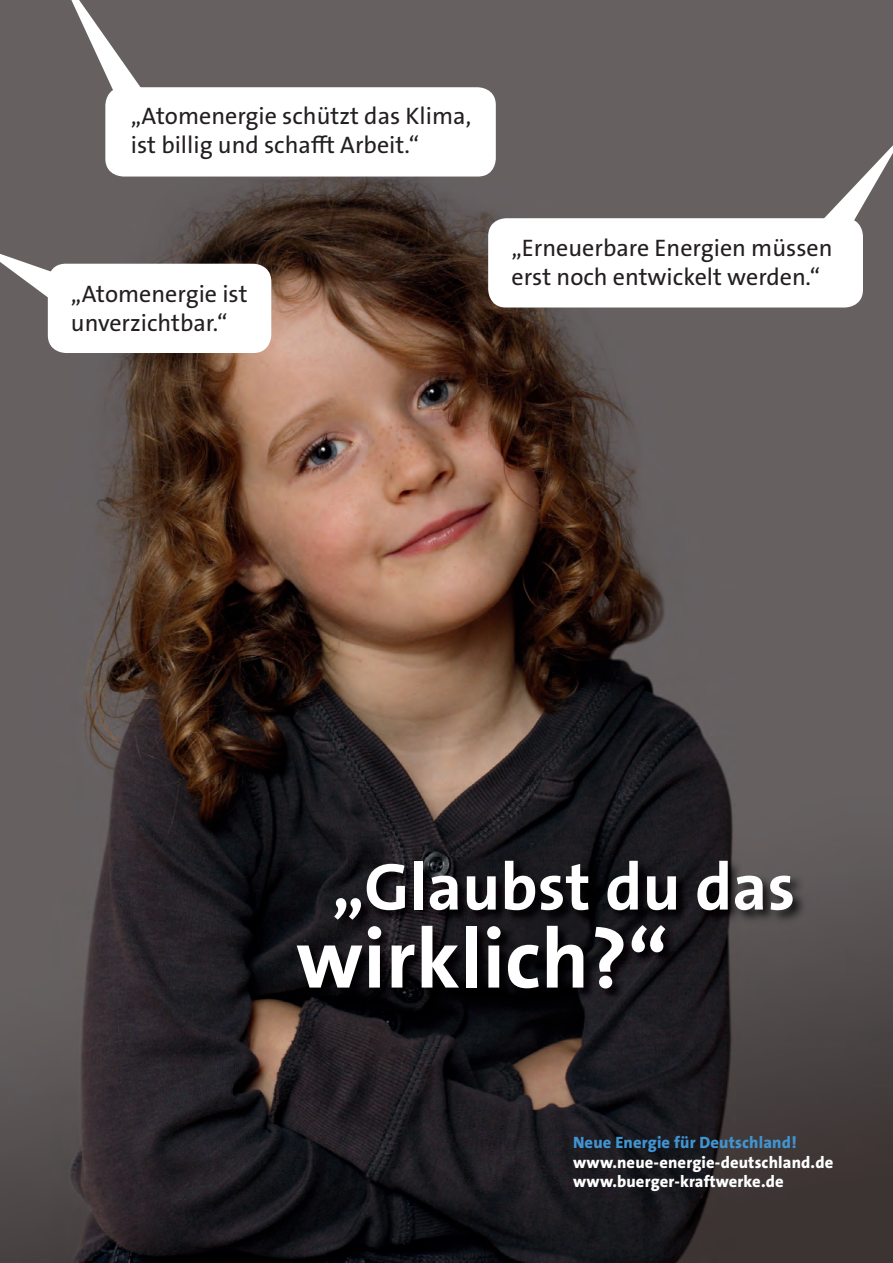
<style>
.page{position:relative;width:893px;height:1263px;background:#fff}
.page>*{position:absolute;margin:0;border:0;box-sizing:border-box;transform-origin:0 0}
.t1{font:700 84.6px "The Sans Os F";color:#fff}
.t2{font:700 66.75px "The Sans Os F";color:#fff}
.t3{font:24px/28.5px "The Sans Os F";color:#231f20}
.t4{font:800 16.5px/19.5px "The Sans Os F";letter-spacing:.01em;color:#fff}
.t5{font:800 16.5px "The Sans Os F";letter-spacing:.01em;color:#4194d0}
</style>
<div class="page">
<img style="left:0;top:0;width:893px;height:1263px">
<svg style="left:816px;top:145px;width:77px;height:106px"></svg>
<div style="left:488px;top:218px;width:375px;height:89px;background:#fff;border-radius:18px"></div>
<svg style="left:57px;top:0;width:90px;height:122px"></svg>
<div style="left:105px;top:87px;width:391px;height:90px;background:#fff;border-radius:18px"></div>
<svg style="left:0;top:247px;width:64px;height:51px"></svg>
<div style="left:48px;top:264px;width:223px;height:89px;background:#fff;border-radius:18px"></div>
<img style="left:294px;top:858px;width:599px;height:196px">
<p class="t3" style="left:131px;top:102px;width:342px">„Atomenergie schützt das Klima, ist billig und schafft Arbeit.“</p>
<p class="t3" style="left:71px;top:280px;width:178px">„Atomenergie ist unverzichtbar.“</p>
<p class="t3" style="left:512px;top:234px;width:323px">„Erneuerbare Energien müssen erst noch entwickelt werden.“</p>
<h2 class="t2" style="left:332px;top:844px;width:465px">„Glaubst du das</h2>
<h1 class="t1" style="left:296px;top:905px;width:374px">wirklich?“</h1>
<p class="t5" style="left:573px;top:1132px;width:225px">Neue Energie für Deutschland!</p>
<p class="t4" style="left:573px;top:1153px;width:262px">www.neue-energie-deutschland.de www.buerger-kraftwerke.de</p>
</div>
